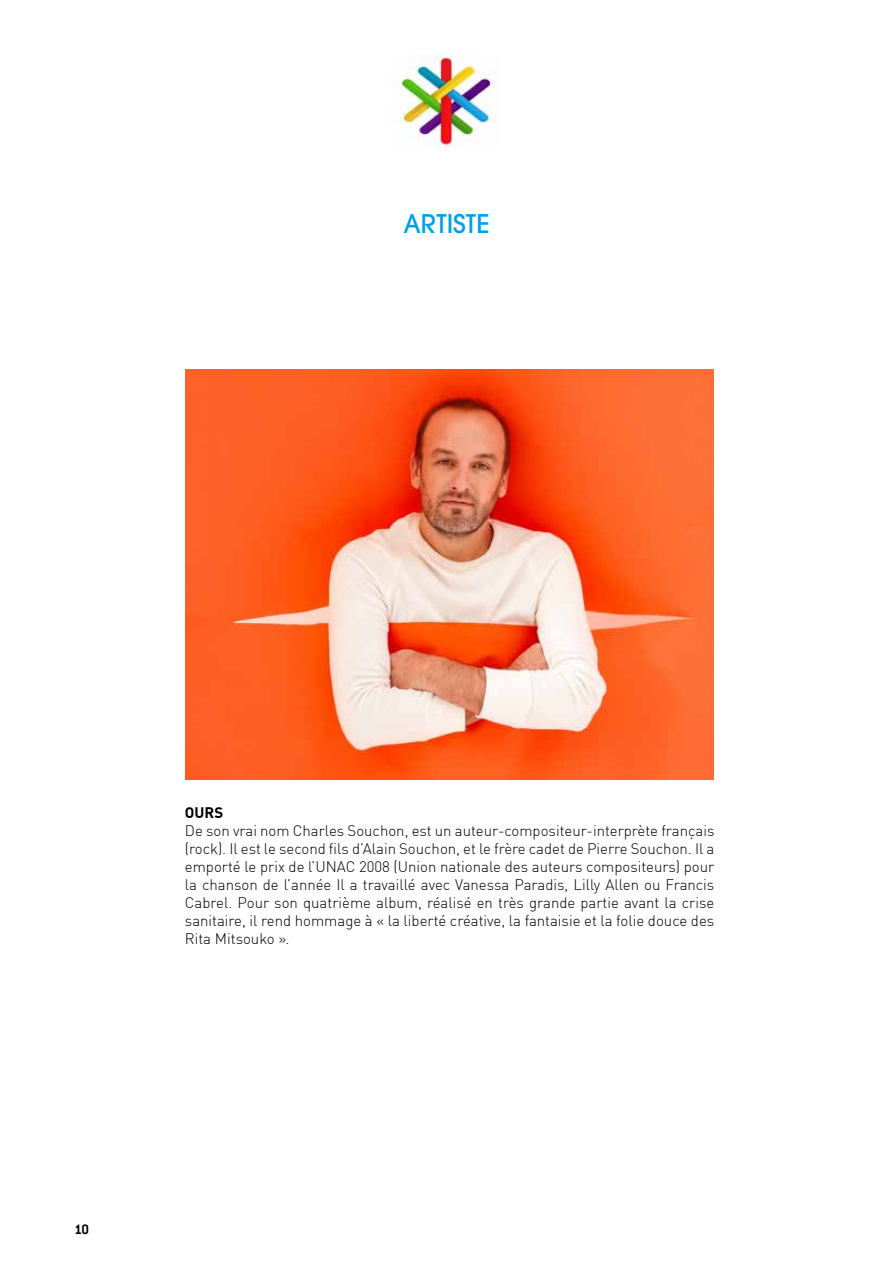
<style>
.page{position:relative;width:893px;height:1263px;background:#fff}
.page>*{position:absolute;margin:0;border:0;box-sizing:border-box;transform-origin:0 0}
.t1{font:500 25.5px "Avant Garde";color:#009fe3}
.t2{font:300 15px/18px "DIN Offc";color:#000;text-align:justify}
.t3{font:700 15px "DIN Offc";color:#000}
.t4{font:700 15px "Conduit ITC";color:#000}
</style>
<div class="page">
<img style="left:185px;top:370px;width:528px;height:410px">
<img style="left:391px;top:54px;width:104px;height:93px">
<h1 class="t1" style="left:403px;top:208px;width:88px">ARTISTE</h1>
<p class="t3" style="left:185px;top:803px;width:40px">OURS</p>
<p class="t2" style="left:185px;top:822px;width:531px">De son vrai nom Charles Souchon, est un auteur-compositeur-interprète français (rock). Il est le second fils d’Alain Souchon, et le frère cadet de Pierre Souchon. Il a emporté le prix de l’UNAC 2008 (Union nationale des auteurs compositeurs) pour la chanson de l’année Il a travaillé avec Vanessa Paradis, Lilly Allen ou Francis Cabrel. Pour son quatrième album, réalisé en très grande partie avant la crise sanitaire, il rend hommage à « la liberté créative, la fantaisie et la folie douce des Rita Mitsouko ».</p>
<p class="t4" style="left:75px;top:1221px;width:16px">10</p>
</div>
